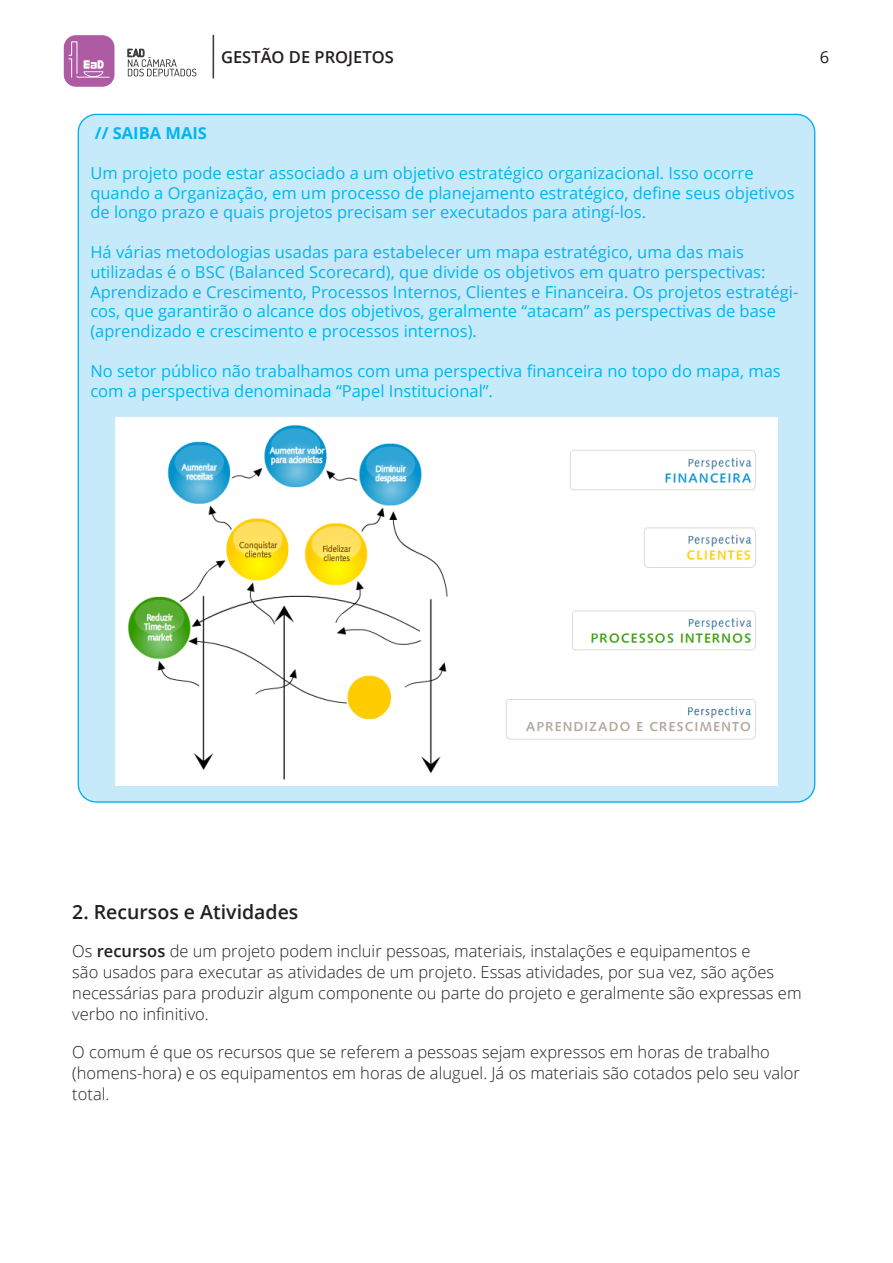
<style>
.page{position:relative;width:893px;height:1263px;background:#fff}
.page>*{position:absolute;margin:0;border:0;box-sizing:border-box;transform-origin:0 0}
.Subtítulo{font:600 19.5px "Open Sans";color:#231f20}
.Saiba_mais{font:16.5px/19.8px "Open Sans";color:#00b6f0}
.Texto{font:300 16.5px/21px "Open Sans";color:#231f20}
.t1{font:600 16.5px "Open Sans";color:#231f20}
.Saiba_mais-2{font:700 16.5px "Open Sans";color:#00b6f0}
.t2{font:16.5px "Open Sans";color:#231f20}
.s1{font-weight:600}
</style>
<div class="page">
<svg style="left:127px;top:48px;width:69px;height:28px"></svg>
<div style="left:64px;top:35px;width:50px;height:52px;background:#ae5ba4;border-radius:12px"></div>
<svg style="left:68px;top:41px;width:42px;height:37px"></svg>
<hr style="left:213px;top:35px;width:1px;height:43px;background:#3e3e3f">
<div style="left:78px;top:114px;width:737px;height:688px;background:#c6eafa;border-radius:18px"></div>
<img style="left:116px;top:418px;width:661px;height:368px">
<p class="t1" style="left:221px;top:46px;width:174px">GESTÃO DE PROJETOS</p>
<p class="t2" style="left:820px;top:45px;width:11px">6</p>
<p class="Saiba_mais-2" style="left:95px;top:121px;width:114px">// SAIBA MAIS</p>
<p class="Saiba_mais" style="left:90px;top:162px;width:706px">Um projeto pode estar associado a um objetivo estratégico organizacional. Isso ocorre quando a Organização, em um processo de planejamento estratégico, define seus objetivos de longo prazo e quais projetos precisam ser executados para atingí-los.</p>
<p class="Saiba_mais" style="left:90px;top:242px;width:709px">Há várias metodologias usadas para estabelecer um mapa estratégico, uma das mais utilizadas é o BSC (Balanced Scorecard), que divide os objetivos em quatro perspectivas:<br>Aprendizado e Crescimento, Processos Internos, Clientes e Financeira. Os projetos estratégi&shy;cos, que garantirão o alcance dos objetivos, geralmente “atacam” as perspectivas de base (aprendizado e crescimento e processos internos).</p>
<p class="Saiba_mais" style="left:90px;top:360px;width:692px">No setor público não trabalhamos com uma perspectiva financeira no topo do mapa, mas com a perspectiva denominada “Papel Institucional”.</p>
<p class="Subtítulo" style="left:72px;top:898px;width:228px">2. Recursos e Atividades</p>
<p class="Texto" style="left:72px;top:940px;width:731px">Os <span class="s1">recursos</span> de um projeto podem incluir pessoas, materiais, instalações e equipamentos e<br>são usados para executar as atividades de um projeto. Essas atividades, por sua vez, são ações necessárias para produzir algum componente ou parte do projeto e geralmente são expressas em verbo no infinitivo.</p>
<p class="Texto" style="left:72px;top:1041px;width:729px">O comum é que os recursos que se referem a pessoas sejam expressos em horas de trabalho (homens-hora) e os equipamentos em horas de aluguel. Já os materiais são cotados pelo seu valor total.</p>
</div>
